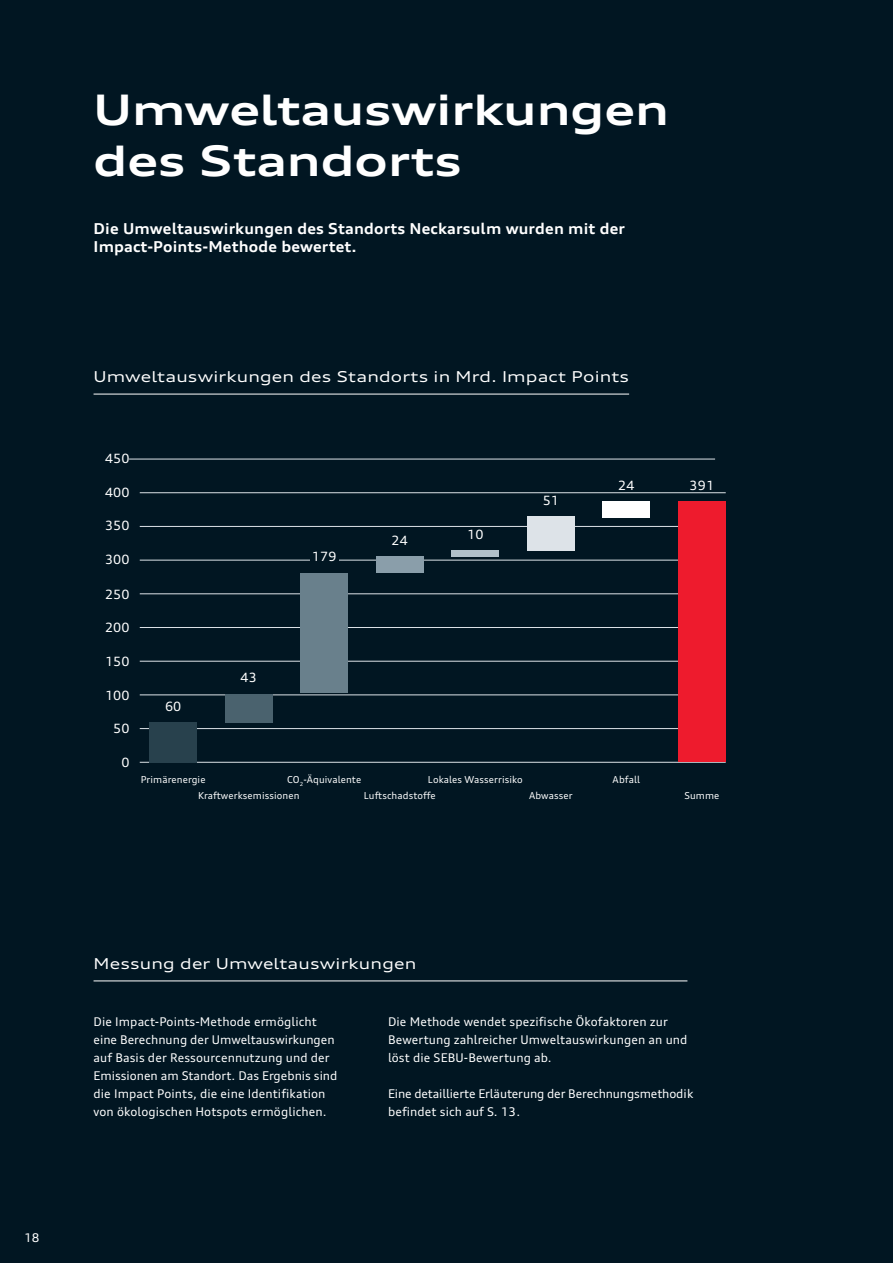
<style>
.page{position:relative;width:893px;height:1263px;background:#011622}
.page>*{position:absolute;margin:0;border:0;box-sizing:border-box;transform-origin:0 0}
.AUDI_Headlines{font:700 expanded 42px "Audi Type";color:#fff}
.AUDI_Anleser{font:700 expanded 15px/18px "Audi Type";letter-spacing:.01em;color:#fff}
.AUDI_Subheadlines{font:expanded 15px "Audi Type";letter-spacing:.01em;color:#fff}
.AUDI_Subheadlines-2{font:12.75px "Audi Type";letter-spacing:.01em;color:#fff}
.t1{font:12px/18px "Audi Type";letter-spacing:.01em;color:#fff}
.t2{font:12px/18px "Audi Type";letter-spacing:-.01em;color:#fff}
.AUDI_Subheadlines-3{font:9.6px "Audi Type";letter-spacing:.01em;color:#fff}
</style>
<div class="page">
<hr style="left:94px;top:394px;width:535px;height:1px;background:#fff">
<hr style="left:94px;top:980px;width:593px;height:1px;background:#fff">
<hr style="left:140px;top:560px;width:586px;height:1px;background:#dde3e8">
<hr style="left:129px;top:459px;width:586px;height:1px;background:#dde3e8">
<hr style="left:140px;top:728px;width:586px;height:1px;background:#dde3e8">
<hr style="left:140px;top:695px;width:586px;height:1px;background:#dde3e8">
<hr style="left:140px;top:661px;width:586px;height:1px;background:#dde3e8">
<hr style="left:140px;top:762px;width:586px;height:1px;background:#dde3e8">
<hr style="left:140px;top:593px;width:586px;height:1px;background:#dde3e8">
<hr style="left:140px;top:492px;width:586px;height:1px;background:#dde3e8">
<hr style="left:140px;top:627px;width:586px;height:1px;background:#dde3e8">
<hr style="left:140px;top:526px;width:586px;height:1px;background:#dde3e8">
<div style="left:310px;top:552px;width:29px;height:9px;background:#011622"></div>
<div style="left:150px;top:722px;width:47px;height:40px;background:#28414d"></div>
<div style="left:225px;top:694px;width:47px;height:28px;background:#4a626e"></div>
<div style="left:301px;top:573px;width:47px;height:119px;background:#69808c"></div>
<div style="left:376px;top:556px;width:47px;height:16px;background:#8a9eaa"></div>
<div style="left:452px;top:550px;width:47px;height:7px;background:#b1c0c9"></div>
<div style="left:527px;top:517px;width:47px;height:34px;background:#dde3e8"></div>
<div style="left:603px;top:501px;width:47px;height:16px;background:#fff"></div>
<div style="left:678px;top:501px;width:47px;height:261px;background:#ee1b2d"></div>
<p class="AUDI_Headlines" style="left:94px;top:84px;width:577px">Umweltauswirkungen</p>
<p class="AUDI_Headlines" style="left:94px;top:135px;width:370px">des Standorts</p>
<p class="AUDI_Anleser" style="left:94px;top:219px;width:533px">Die Umweltauswirkungen des Standorts Neckarsulm wurden mit der<br>Impact-Points-Methode bewertet.</p>
<p class="AUDI_Subheadlines" style="left:94px;top:367px;width:537px">Umweltauswirkungen des Standorts in Mrd. Impact Points</p>
<p class="AUDI_Subheadlines-2" style="left:105px;top:450px;width:26px">450</p>
<p class="AUDI_Subheadlines-2" style="left:105px;top:484px;width:26px">400</p>
<p class="AUDI_Subheadlines-2" style="left:105px;top:518px;width:26px">350</p>
<p class="AUDI_Subheadlines-2" style="left:105px;top:551px;width:26px">300</p>
<p class="AUDI_Subheadlines-2" style="left:105px;top:586px;width:26px">250</p>
<p class="AUDI_Subheadlines-2" style="left:105px;top:620px;width:26px">200</p>
<p class="AUDI_Subheadlines-2" style="left:105px;top:653px;width:26px">150</p>
<p class="AUDI_Subheadlines-2" style="left:105px;top:687px;width:26px">100</p>
<p class="AUDI_Subheadlines-2" style="left:113px;top:721px;width:18px">50</p>
<p class="AUDI_Subheadlines-2" style="left:121px;top:755px;width:10px">0</p>
<p class="AUDI_Subheadlines-2" style="left:165px;top:698px;width:18px">60</p>
<p class="AUDI_Subheadlines-2" style="left:241px;top:670px;width:18px">43</p>
<p class="AUDI_Subheadlines-2" style="left:312px;top:549px;width:26px">179</p>
<p class="AUDI_Subheadlines-2" style="left:392px;top:532px;width:18px">24</p>
<p class="AUDI_Subheadlines-2" style="left:467px;top:527px;width:18px">10</p>
<p class="AUDI_Subheadlines-2" style="left:543px;top:493px;width:18px">51</p>
<p class="AUDI_Subheadlines-2" style="left:618px;top:478px;width:18px">24</p>
<p class="AUDI_Subheadlines-2" style="left:690px;top:478px;width:26px">391</p>
<p class="AUDI_Subheadlines-3" style="left:141px;top:773px;width:66px">Primärenergie</p>
<p class="AUDI_Subheadlines-3" style="left:287px;top:773px;width:76px">CO<sub>2</sub>-Äquivalente</p>
<p class="AUDI_Subheadlines-3" style="left:428px;top:773px;width:96px">Lokales Wasserrisiko</p>
<p class="AUDI_Subheadlines-3" style="left:613px;top:773px;width:29px">Abfall</p>
<p class="AUDI_Subheadlines-3" style="left:198px;top:790px;width:103px">Kraftwerksemissionen</p>
<p class="AUDI_Subheadlines-3" style="left:364px;top:790px;width:73px">Luftschadstoffe</p>
<p class="AUDI_Subheadlines-3" style="left:529px;top:790px;width:45px">Abwasser</p>
<p class="AUDI_Subheadlines-3" style="left:684px;top:790px;width:36px">Summe</p>
<p class="t1" style="left:24px;top:1229px;width:17px">18</p>
<p class="AUDI_Subheadlines" style="left:94px;top:954px;width:324px">Messung der Umweltauswirkungen</p>
<p class="t1" style="left:94px;top:1013px;width:245px">Die Impact-Points-Methode ermöglicht eine Berechnung der Umweltauswirkungen auf Basis der Ressourcennutzung und der Emissionen am Standort. Das Ergebnis sind die Impact Points, die eine Identifikation von ökologischen Hotspots ermöglichen.</p>
<p class="t1" style="left:388px;top:1013px;width:301px">Die Methode wendet spezifische Ökofaktoren zur<br>Bewertung zahlreicher Umweltauswirkungen an und löst die SEBU-Bewertung ab.</p>
<p class="t2" style="left:388px;top:1085px;width:307px">Eine detaillierte Erläuterung der Berechnungsmethodik befindet sich auf S. 13.</p>
</div>
